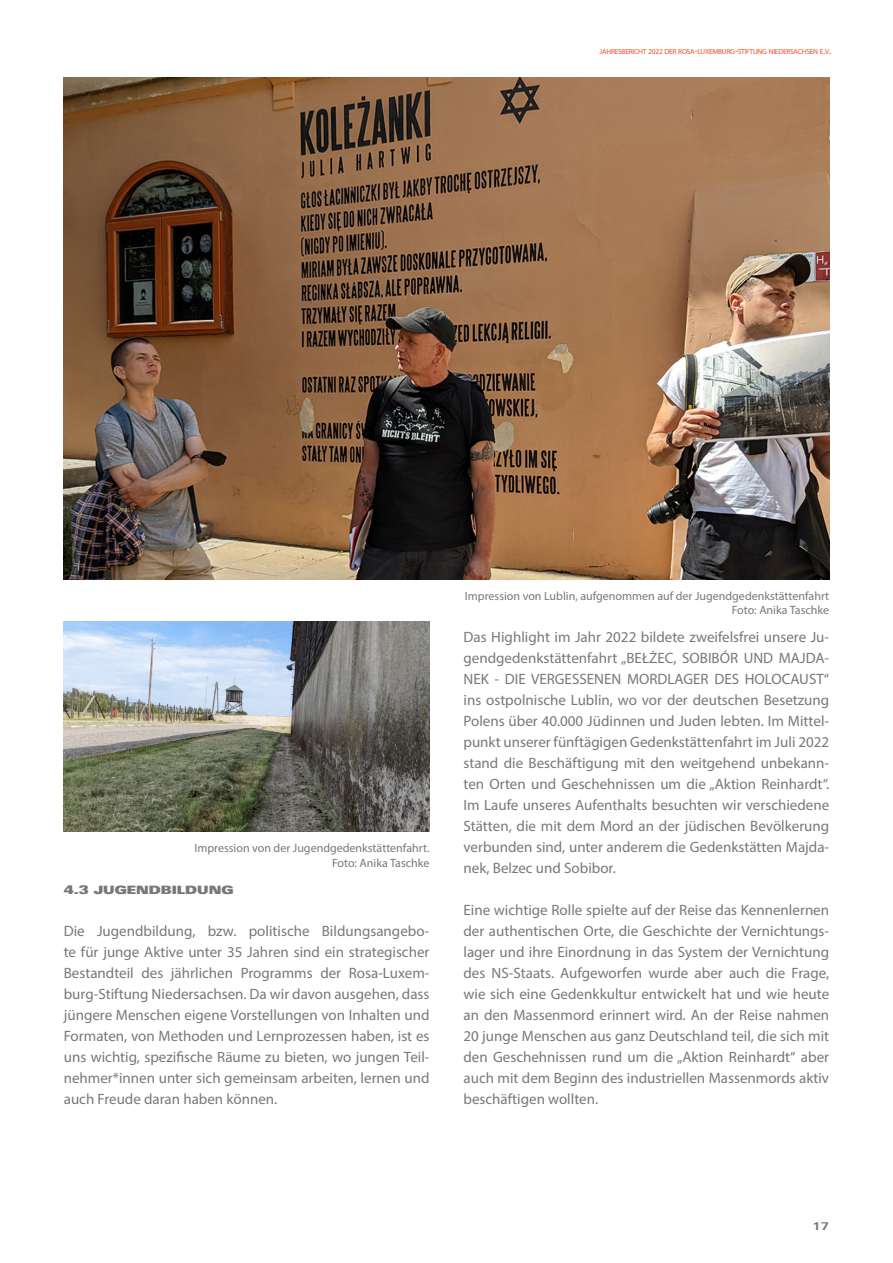
<style>
.page{position:relative;width:893px;height:1263px;background:#fff}
.page>*{position:absolute;margin:0;border:0;box-sizing:border-box;transform-origin:0 0}
.Fließtext{font:15px/21px "Myriad Pro";color:#76787b;text-align:justify}
.Bildunterschrift{font:12px/14.4px "Myriad Pro";color:#76787b;text-align:right}
.Subhead{font:11.55px "Linotype Univers 940 Ex X Black";color:#76787b}
.t1{font:700 10.8px "Linotype Univers 630";color:#76787b;scale:1.22 1}
.t2{font:7.35px "Myriad Pro";letter-spacing:-.03em;color:#f04d22}
.s1{font-size:7.5px}
.s2{font-size:10.5px}
.s3{font-size:12px}
</style>
<div class="page">
<img style="left:64px;top:621px;width:365px;height:210px">
<img style="left:64px;top:78px;width:765px;height:502px">
<p class="t2" style="left:600px;top:47px;width:233px">JAHRESBERICHT <span class="s1">2022</span> DER ROSA<span class="s2">-</span>LUXEMBURG<span class="s2">-</span>STIFTUNG NIEDERSACHSEN E<span class="s2">.</span>V<span class="s2">.</span></p>
<p class="Bildunterschrift" style="left:194px;top:841px;width:237px">Impression von der Jugendgedenkstättenfahrt.<br>Foto: Anika Taschke</p>
<p class="Subhead" style="left:64px;top:883px;width:171px"><span class="s3">4.3</span> JUGENDBILDUNG</p>
<p class="Fließtext" style="left:64px;top:920px;width:367px">Die Jugendbildung, bzw. politische Bildungsangebo&shy;te für junge Aktive unter 35 Jahren sind ein strategischer Bestandteil des jährlichen Programms der Rosa-Luxem&shy;burg-Stiftung Niedersachsen. Da wir davon ausgehen, dass jüngere Menschen eigene Vorstellungen von Inhalten und Formaten, von Methoden und Lernprozessen haben, ist es uns wichtig, spezifische Räume zu bieten, wo jungen Teil&shy;nehmer*innen unter sich gemeinsam arbeiten, lernen und auch Freude daran haben können.</p>
<p class="Bildunterschrift" style="left:465px;top:589px;width:366px">Impression von Lublin, aufgenommen auf der Jugendgedenkstättenfahrt<br>Foto: Anika Taschke</p>
<p class="Fließtext" style="left:463px;top:626px;width:367px">Das Highlight im Jahr 2022 bildete zweifelsfrei unsere Ju&shy;gendgedenkstättenfahrt „BEŁŻEC, SOBIBÓR UND MAJDA-NEK - DIE VERGESSENEN MORDLAGER DES HOLOCAUST“ ins ostpolnische Lublin, wo vor der deutschen Besetzung Polens über 40.000 Jüdinnen und Juden lebten. Im Mittel&shy;punkt unserer fünftägigen Gedenkstättenfahrt im Juli 2022 stand die Beschäftigung mit den weitgehend unbekann&shy;ten Orten und Geschehnissen um die „Aktion Reinhardt“.<br>Im Laufe unseres Aufenthalts besuchten wir verschiedene Stätten, die mit dem Mord an der jüdischen Bevölkerung verbunden sind, unter anderem die Gedenkstätten Majda&shy;nek, Belzec und Sobibor.</p>
<p class="Fließtext" style="left:463px;top:899px;width:367px">Eine wichtige Rolle spielte auf der Reise das Kennenlernen der authentischen Orte, die Geschichte der Vernichtungs&shy;lager und ihre Einordnung in das System der Vernichtung des NS-Staats. Aufgeworfen wurde aber auch die Frage, wie sich eine Gedenkkultur entwickelt hat und wie heute an den Massenmord erinnert wird. An der Reise nahmen 20 junge Menschen aus ganz Deutschland teil, die sich mit den Geschehnissen rund um die „Aktion Reinhardt“ aber auch mit dem Beginn des industriellen Massenmords aktiv beschäftigen wollten.</p>
<p class="t1" style="left:813px;top:1220px;width:15px">17</p>
</div>
